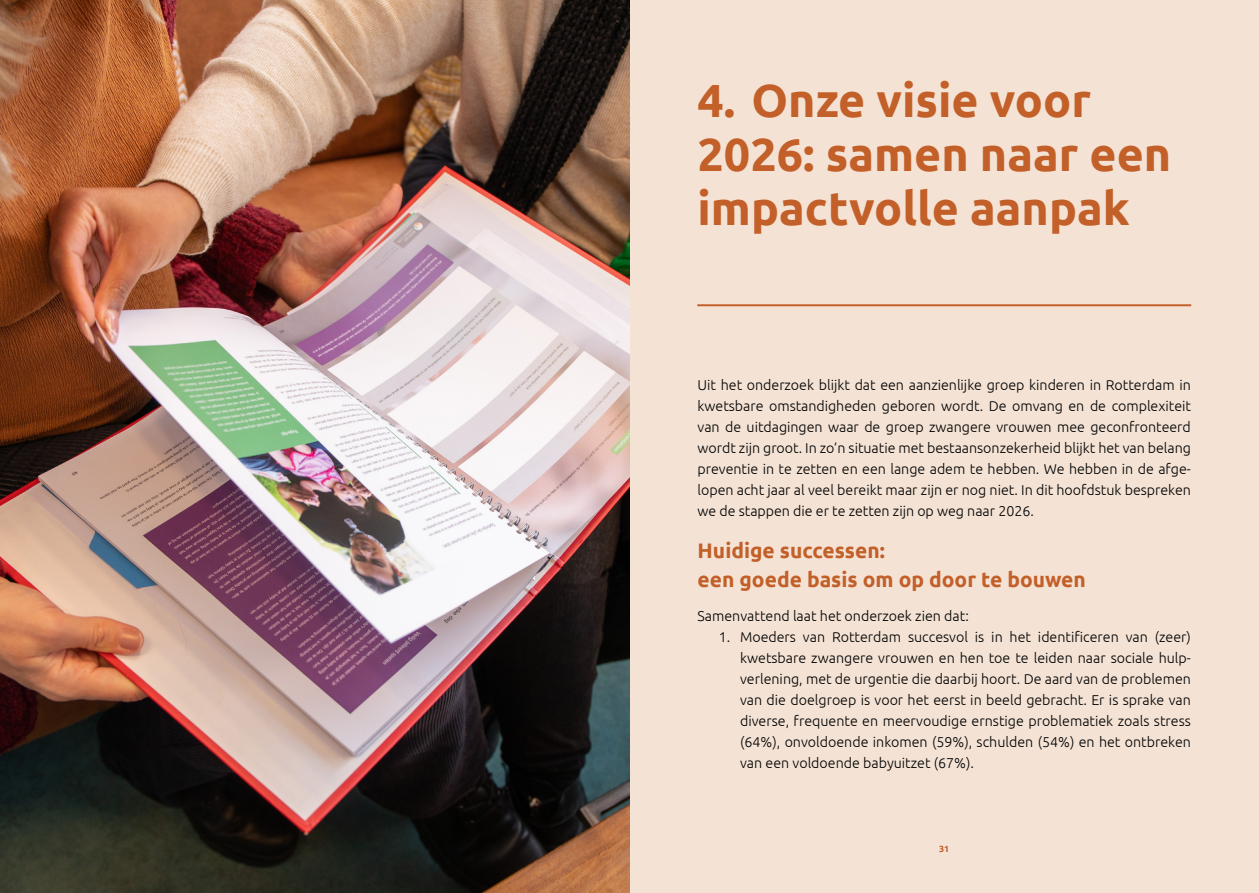
<style>
.page{position:relative;width:1259px;height:893px;background:#fff}
.page>*{position:absolute;margin:0;border:0;box-sizing:border-box;transform-origin:0 0}
.t1{font:700 46.5px/54px "Ubuntu";color:#c35f28}
.t2{font:700 21px/28.5px "Ubuntu";color:#c35f28}
.t3{font:300 14.25px/21px "Ubuntu";color:#000;text-align:justify}
.t4{font:700 9px "Ubuntu";color:#c35f28}
</style>
<div class="page">
<div style="left:630px;top:0;width:629px;height:893px;background:#f4e3d5"></div>
<hr style="left:698px;top:304px;width:492px;height:2px;background:#c35f28">
<img style="left:0;top:0;width:629px;height:893px">
<h1 class="t1" style="left:697px;top:73px;width:475px">4. Onze visie voor<br>2026: samen naar een impactvolle aanpak</h1>
<p class="t3" style="left:697px;top:374px;width:495px">Uit het onderzoek blijkt dat een aanzienlijke groep kinderen in Rotterdam in kwetsbare omstandigheden geboren wordt. De omvang en de complexiteit van de uitdagingen waar de groep zwangere vrouwen mee geconfronteerd wordt zijn groot. In zo’n situatie met bestaansonzekerheid blijkt het van belang preventie in te zetten en een lange adem te hebben. We hebben in de afge&shy;lopen acht jaar al veel bereikt maar zijn er nog niet. In dit hoofdstuk bespreken we de stappen die er te zetten zijn op weg naar 2026.</p>
<h2 class="t2" style="left:697px;top:536px;width:390px">Huidige successen:<br>een goede basis om op door te bouwen</h2>
<p class="t3" style="left:697px;top:605px;width:273px">Samenvattend laat het onderzoek zien dat:</p>
<p class="t3" style="left:740px;top:626px;width:452px;text-indent:-21px">1. Moeders van Rotterdam succesvol is in het identificeren van (zeer) kwetsbare zwangere vrouwen en hen toe te leiden naar sociale hulp&shy;verlening, met de urgentie die daarbij hoort. De aard van de problemen van die doelgroep is voor het eerst in beeld gebracht. Er is sprake van diverse, frequente en meervoudige ernstige problematiek zoals stress (64%), onvoldoende inkomen (59%), schulden (54%) en het ontbreken van een voldoende babyuitzet (67%).</p>
<p class="t4" style="left:939px;top:843px;width:12px">31</p>
</div>
